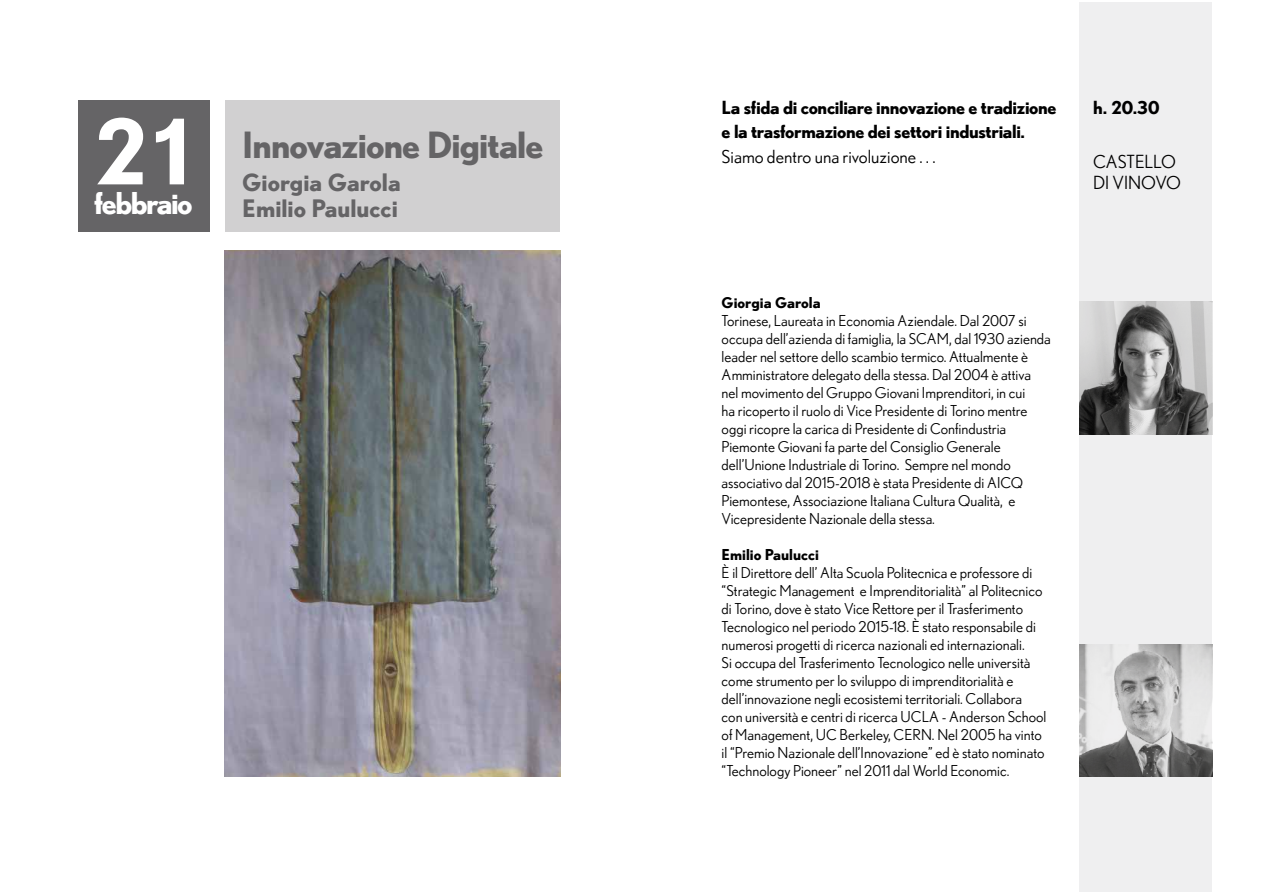
<style>
.page{position:relative;width:1276px;height:893px;background:#fff}
.page>*{position:absolute;margin:0;border:0;box-sizing:border-box;transform-origin:0 0}
.t1{font:700 90px "Nobel";color:#fff}
.t2{font:700 36px "Nobel";letter-spacing:-.025em;color:#656466}
.t3{font:700 30px "Nobel";letter-spacing:-.05em;color:#fff}
.t4{font:700 24px/25.5px "Nobel";color:#656466}
.t5{font:700 18px/24.8px "Nobel";letter-spacing:-.02em;color:#000}
.t6{font:18px/21px "Nobel";color:#000}
.t7{font:15px/18px "Nobel";color:#000}
.t8{font:700 15px "Nobel";color:#000}
</style>
<div class="page">
<div style="left:79px;top:101px;width:131px;height:131px;background:#656466"></div>
<div style="left:225px;top:101px;width:334px;height:131px;background:#d1d0d1"></div>
<svg style="left:1079px;top:2px;width:133px;height:889px;fill:#efeff0"></svg>
<img style="left:224px;top:250px;width:336px;height:527px">
<h1 class="t1" style="left:95px;top:98px;width:96px">21</h1>
<h3 class="t3" style="left:94px;top:185px;width:100px">febbraio</h3>
<h2 class="t2" style="left:242px;top:124px;width:303px">Innovazione Digitale</h2>
<h3 class="t4" style="left:242px;top:169px;width:160px">Giorgia Garola<br>Emilio Paulucci</h3>
<p class="t5" style="left:721px;top:94px;width:336px">La sfida di conciliare innovazione e tradizione e la trasformazione dei settori industriali.</p>
<p class="t6" style="left:721px;top:146px;width:215px">Siamo dentro una rivoluzione . . .</p>
<p class="t5" style="left:1093px;top:94px;width:68px">h. 20.30</p>
<p class="t6" style="left:1093px;top:151px;width:89px">CASTELLO<br>DI VINOVO</p>
<p class="t8" style="left:721px;top:294px;width:101px">Giorgia Garola</p>
<p class="t7" style="left:721px;top:312px;width:331px">Torinese, Laureata in Economia Aziendale. Dal 2007 si occupa dell’azienda di famiglia, la SCAM, dal 1930 azienda leader nel settore dello scambio termico. Attualmente è Amministratore delegato della stessa. Dal 2004 è attiva nel movimento del Gruppo Giovani Imprenditori, in cui<br>ha ricoperto il ruolo di Vice Presidente di Torino mentre oggi ricopre la carica di Presidente di Confindustria Piemonte Giovani fa parte del Consiglio Generale dell’Unione Industriale di Torino. Sempre nel mondo associativo dal 2015-2018 è stata Presidente di AICQ Piemontese, Associazione Italiana Cultura Qualità, e Vicepresidente Nazionale della stessa.</p>
<p class="t8" style="left:721px;top:546px;width:99px">Emilio Paulucci</p>
<p class="t7" style="left:721px;top:564px;width:326px">È il Direttore dell’ Alta Scuola Politecnica e professore di “Strategic Management e Imprenditorialità” al Politecnico di Torino, dove è stato Vice Rettore per il Trasferimento Tecnologico nel periodo 2015-18. È stato responsabile di numerosi progetti di ricerca nazionali ed internazionali.<br>Si occupa del Trasferimento Tecnologico nelle università come strumento per lo sviluppo di imprenditorialità e dell’innovazione negli ecosistemi territoriali. Collabora con università e centri di ricerca UCLA - Anderson School of Management, UC Berkeley, CERN. Nel 2005 ha vinto il “Premio Nazionale dell’Innovazione” ed è stato nominato “Technology Pioneer” nel 2011 dal World Economic.</p>
</div>
